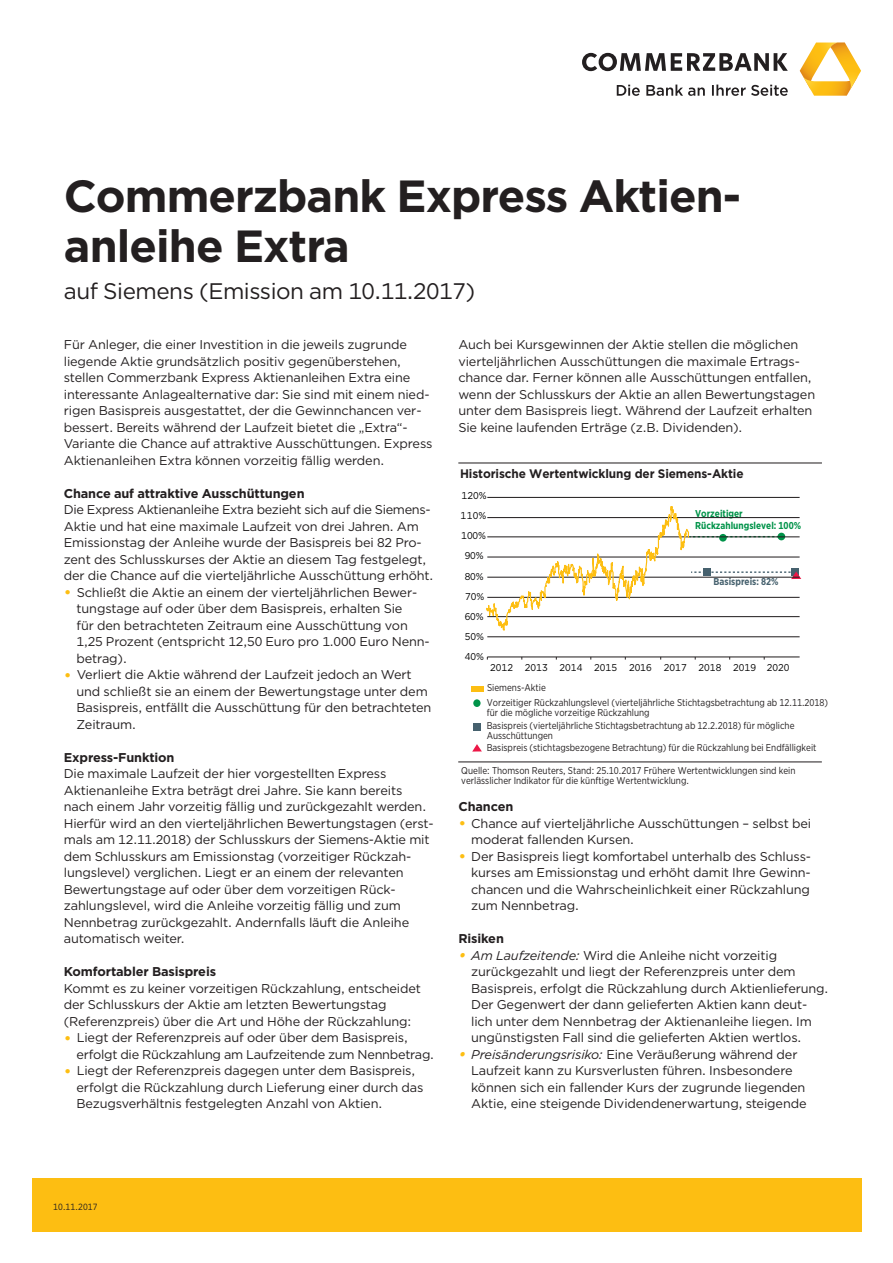
<style>
.page{position:relative;width:893px;height:1263px;background:#fff}
.page>*{position:absolute;margin:0;border:0;box-sizing:border-box;transform-origin:0 0}
.HL1_Goth_Bold_30pt_s{font:700 45px/49.5px "Gotham";letter-spacing:-.02em;color:#231f20}
.SL_Goth_Book_15pt_au{font:22.5px "Gotham";letter-spacing:-.02em;color:#231f20}
.COPY_Goth_Book_8_5pt{font:12.75px/16.5px "Gotham";letter-spacing:-.01em;color:#231f20}
.ZHL2_Goth_Bold_8_5pt{font:700 12.75px "Gotham";letter-spacing:-.01em;color:#231f20}
.t1{font:700 12.3px "Gotham";letter-spacing:-.01em;color:#231f20;scale:.96 1}
.t2{font:700 10.05px/12px "Gotham Narrow";color:#009349;scale:.96 1}
.t3{font:700 10.05px "Gotham Narrow";color:#46616e;scale:.96 1}
.t4{font:9.9px/14.2px "Gotham Narrow";color:#231f20;scale:.96 1}
.t5{font:9.9px "Gotham";color:#000001;scale:.96 1}
.t6{font:9px "Gotham Narrow";letter-spacing:.02em;color:#231f20}
.s1{font-size:16.5px;color:#fdbe12}
.s2{font-style:italic;font-size:16.5px;color:#fdbe12}
.s3{font-style:italic}
</style>
<div class="page">
<svg style="left:582px;top:53px;width:206px;height:18px"></svg>
<svg style="left:800px;top:43px;width:61px;height:53px"></svg>
<svg style="left:617px;top:85px;width:171px;height:11px"></svg>
<div style="left:32px;top:1178px;width:829px;height:53px;background:#fdbe12"></div>
<div style="left:471px;top:686px;width:12px;height:5px;background:#fdbe12"></div>
<div style="left:473px;top:699px;width:8px;height:8px;background:#009349;border-radius:50%"></div>
<div style="left:473px;top:723px;width:7px;height:7px;background:#46616e"></div>
<svg style="left:472px;top:744px;width:10px;height:8px"></svg>
<hr style="left:458px;top:463px;width:364px;height:1px;background:#231f20">
<hr style="left:458px;top:762px;width:364px;height:1px;background:#231f20">
<hr style="left:487px;top:636px;width:313px;height:1px;background:#231f20">
<hr style="left:487px;top:657px;width:313px;height:1px;background:#231f20">
<svg style="left:486px;top:497px;width:315px;height:134px"></svg>
<p class="HL1_Goth_Bold_30pt_s" style="left:64px;top:171px;width:674px">Commerzbank Express Aktien&shy;anleihe Extra</p>
<p class="SL_Goth_Book_15pt_au" style="left:64px;top:277px;width:413px">auf Siemens (Emission am 10.11.2017)</p>
<p class="COPY_Goth_Book_8_5pt" style="left:64px;top:336px;width:370px">Für Anleger, die einer Investition in die jeweils zugrunde liegende Aktie grundsätzlich positiv gegenüberstehen, stellen Commerzbank Express Aktienanleihen Extra eine interessante Anlagealternative dar: Sie sind mit einem nied&shy;rigen Basispreis ausgestattet, der die Gewinnchancen ver&shy;bessert. Bereits während der Laufzeit bietet die „Extra“- Variante die Chance auf attraktive Ausschüttungen. Express Aktienanleihen Extra können vorzeitig fällig werden.</p>
<p class="ZHL2_Goth_Bold_8_5pt" style="left:64px;top:485px;width:242px">Chance auf attraktive Ausschüttungen</p>
<p class="COPY_Goth_Book_8_5pt" style="left:64px;top:501px;width:371px">Die Express Aktienanleihe Extra bezieht sich auf die Siemens-- Aktie und hat eine maximale Laufzeit von drei Jahren. Am Emissionstag der Anleihe wurde der Basispreis bei 82 Pro&shy;zent des Schlusskurses der Aktie an diesem Tag festgelegt, der die Chance auf die vierteljährliche Ausschüttung erhöht.</p>
<p class="COPY_Goth_Book_8_5pt" style="left:77px;top:584px;width:355px;text-indent:-13px"><span class="s1">•</span> Schließt die Aktie an einem der vierteljährlichen Bewer&shy;tungstage auf oder über dem Basispreis, erhalten Sie<br>für den betrachteten Zeitraum eine Ausschüttung von 1,25 Prozent (entspricht 12,50 Euro pro 1.000 Euro Nenn&shy;betrag).</p>
<p class="COPY_Goth_Book_8_5pt" style="left:77px;top:666px;width:356px;text-indent:-13px"><span class="s1">•</span> Verliert die Aktie während der Laufzeit jedoch an Wert und schließt sie an einem der Bewertungstage unter dem Basispreis, entfällt die Ausschüttung für den betrachteten Zeitraum.</p>
<p class="ZHL2_Goth_Bold_8_5pt" style="left:64px;top:749px;width:112px">Express-Funktion</p>
<p class="COPY_Goth_Book_8_5pt" style="left:64px;top:765px;width:371px">Die maximale Laufzeit der hier vorgestellten Express Aktienanleihe Extra beträgt drei Jahre. Sie kann bereits nach einem Jahr vorzeitig fällig und zurückgezahlt werden.<br>Hierfür wird an den vierteljährlichen Bewertungstagen (erst&shy;mals am 12.11.2018) der Schlusskurs der Siemens-Aktie mit dem Schlusskurs am Emissionstag (vorzeitiger Rückzah&shy;lungslevel) verglichen. Liegt er an einem der relevanten Bewertungstage auf oder über dem vorzeitigen Rück&shy;zahlungslevel, wird die Anleihe vorzeitig fällig und zum Nennbetrag zurückgezahlt. Andernfalls läuft die Anleihe automatisch weiter.</p>
<p class="ZHL2_Goth_Bold_8_5pt" style="left:64px;top:963px;width:154px">Komfortabler Basispreis</p>
<p class="COPY_Goth_Book_8_5pt" style="left:64px;top:980px;width:359px">Kommt es zu keiner vorzeitigen Rückzahlung, entscheidet der Schlusskurs der Aktie am letzten Bewertungstag (Referenzpreis) über die Art und Höhe der Rückzahlung:</p>
<p class="COPY_Goth_Book_8_5pt" style="left:77px;top:1029px;width:359px;text-indent:-13px"><span class="s1">•</span> Liegt der Referenzpreis auf oder über dem Basispreis, erfolgt die Rückzahlung am Laufzeitende zum Nennbetrag.</p>
<p class="COPY_Goth_Book_8_5pt" style="left:77px;top:1062px;width:349px;text-indent:-13px"><span class="s1">•</span> Liegt der Referenzpreis dagegen unter dem Basispreis, erfolgt die Rückzahlung durch Lieferung einer durch das<br>Bezugsverhältnis festgelegten Anzahl von Aktien.</p>
<p class="COPY_Goth_Book_8_5pt" style="left:458px;top:336px;width:358px">Auch bei Kursgewinnen der Aktie stellen die möglichen vierteljährlichen Ausschüttungen die maximale Ertrags&shy;chance dar. Ferner können alle Ausschüttungen entfallen, wenn der Schlusskurs der Aktie an allen Bewertungstagen unter dem Basispreis liegt. Während der Laufzeit erhalten Sie keine laufenden Erträge (z.B. Dividenden).</p>
<p class="t1" style="left:460px;top:466px;width:297px">Historische Wertentwicklung der Siemens-Aktie</p>
<p class="t5" style="left:462px;top:489px;width:28px">120%</p>
<p class="t5" style="left:461px;top:509px;width:28px">110%</p>
<p class="t5" style="left:461px;top:529px;width:28px">100%</p>
<p class="t5" style="left:465px;top:549px;width:21px">90%</p>
<p class="t5" style="left:465px;top:570px;width:21px">80%</p>
<p class="t5" style="left:465px;top:590px;width:22px">70%</p>
<p class="t5" style="left:465px;top:610px;width:21px">60%</p>
<p class="t5" style="left:465px;top:630px;width:21px">50%</p>
<p class="t5" style="left:465px;top:650px;width:22px">40%</p>
<p class="t2" style="left:695px;top:507px;width:112px">Vorzeitiger<br>Rückzahlungslevel: 100%</p>
<p class="t3" style="left:714px;top:575px;width:69px">Basispreis: 82%</p>
<p class="t5" style="left:490px;top:661px;width:313px">2012 2013 2014 2015 2016 2017 2018 2019 2020</p>
<p class="t4" style="left:487px;top:681px;width:357px">Siemens-Aktie<br>Vorzeitiger Rückzahlungslevel (vierteljährliche Stichtagsbetrachtung ab 12.11.2018)</p>
<p class="t4" style="left:487px;top:705px;width:322px;line-height:13.4px">für die mögliche vorzeitige Rückzahlung<br>Basispreis (vierteljährliche Stichtagsbetrachtung ab 12.2.2018) für mögliche</p>
<p class="t4" style="left:487px;top:729px;width:345px;line-height:12.6px">Ausschüttungen<br>Basispreis (stichtagsbezogene Betrachtung) für die Rückzahlung bei Endfälligkeit</p>
<p class="t4" style="left:461px;top:765px;width:350px;line-height:9.9px">Quelle: Thomson Reuters, Stand: 25.10.2017 Frühere Wertentwicklungen sind kein verlässlicher Indikator für die künftige Wertentwicklung.</p>
<p class="ZHL2_Goth_Bold_8_5pt" style="left:458px;top:798px;width:56px">Chancen</p>
<p class="COPY_Goth_Book_8_5pt" style="left:471px;top:815px;width:342px;text-indent:-13px"><span class="s1">•</span> Chance auf vierteljährliche Ausschüttungen – selbst bei moderat fallenden Kursen.</p>
<p class="COPY_Goth_Book_8_5pt" style="left:471px;top:848px;width:341px;text-align:justify;text-indent:-13px"><span class="s1">•</span> Der Basispreis liegt komfortabel unterhalb des Schluss&shy;kurses am Emissionstag und erhöht damit Ihre Gewinn&shy;chancen und die Wahrscheinlichkeit einer Rückzahlung zum Nennbetrag.</p>
<p class="ZHL2_Goth_Bold_8_5pt" style="left:458px;top:930px;width:47px">Risiken</p>
<p class="COPY_Goth_Book_8_5pt" style="left:471px;top:947px;width:359px;text-indent:-13px"><span class="s2">•</span> <span class="s3">Am Laufzeitende:</span> Wird die Anleihe nicht vorzeitig zurückgezahlt und liegt der Referenzpreis unter dem Basispreis, erfolgt die Rückzahlung durch Aktienlieferung.<br>Der Gegenwert der dann gelieferten Aktien kann deut&shy;lich unter dem Nennbetrag der Aktienanleihe liegen. Im ungünstigsten Fall sind die gelieferten Aktien wertlos.</p>
<p class="COPY_Goth_Book_8_5pt" style="left:471px;top:1046px;width:337px;text-indent:-13px"><span class="s2">•</span> <span class="s3">Preisänderungsrisiko:</span> Eine Veräußerung während der Laufzeit kann zu Kursverlusten führen. Insbesondere können sich ein fallender Kurs der zugrunde liegenden Aktie, eine steigende Dividendenerwartung, steigende</p>
<p class="t6" style="left:53px;top:1201px;width:46px">10.11.2017</p>
</div>
